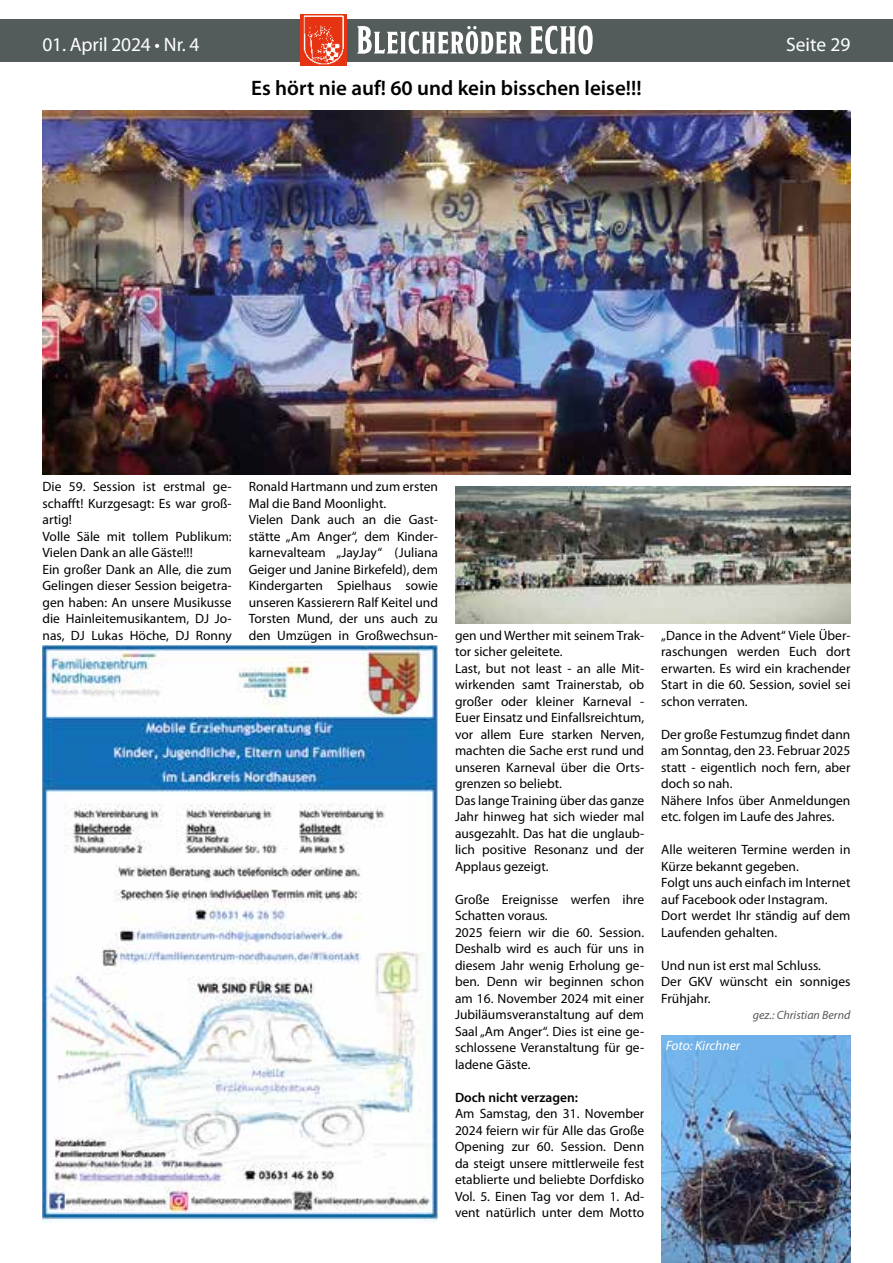
<style>
.page{position:relative;width:893px;height:1263px;background:#fff}
.page>*{position:absolute;margin:0;border:0;box-sizing:border-box;transform-origin:0 0}
.t1{font:600 21px "Myriad Pro";color:#000}
.t2{font:19.5px "Myriad Pro";letter-spacing:-.01em;color:#fff}
.t3{font:13.5px/16.5px "Myriad Pro";color:#000}
.t4{font:600 13.5px "Myriad Pro";color:#000}
.t5{font:italic 13.5px "Myriad Pro";color:#fff}
.t6{font:italic 12px "Myriad Pro";color:#575756}
</style>
<div class="page">
<div style="left:0;top:19px;width:893px;height:43px;background:#535c5b"></div>
<img style="left:300px;top:15px;width:47px;height:50px">
<svg style="left:357px;top:26px;width:236px;height:28px"></svg>
<img style="left:43px;top:111px;width:807px;height:363px">
<img style="left:455px;top:486px;width:395px;height:137px">
<img style="left:43px;top:645px;width:395px;height:577px">
<img style="left:661px;top:1036px;width:189px;height:227px">
<h2 class="t2" style="left:43px;top:32px;width:159px">01. April 2024 • Nr. 4</h2>
<h2 class="t2" style="left:786px;top:32px;width:66px">Seite 29</h2>
<h1 class="t1" style="left:251px;top:75px;width:392px">Es hört nie auf! 60 und kein bisschen leise!!!</h1>
<p class="t3" style="left:43px;top:478px;width:191px">Die 59. Session ist erstmal ge&shy;schafft! Kurzgesagt: Es war groß&shy;artig!<br>Volle Säle mit tollem Publikum:<br>Vielen Dank an alle Gäste!!!<br>Ein großer Dank an Alle, die zum<br>Gelingen dieser Session beigetra&shy;gen haben: An unsere Musikusse die Hainleitemusikantem, DJ Jo&shy;nas, DJ Lukas Höche, DJ Ronny</p>
<p class="t3" style="left:249px;top:478px;width:191px">Ronald Hartmann und zum ersten<br>Mal die Band Moonlight.<br>Vielen Dank auch an die Gast&shy;stätte „Am Anger“, dem Kinder&shy;karnevalteam „JayJay“ (Juliana<br>Geiger und Janine Birkefeld), dem<br>Kindergarten Spielhaus sowie unseren Kassierern Ralf Keitel und<br>Torsten Mund, der uns auch zu den Umzügen in Großwechsun-</p>
<p class="t3" style="left:455px;top:627px;width:191px">gen und Werther mit seinem Trak&shy;tor sicher geleitete.<br>Last, but not least - an alle Mit&shy;wirkenden samt Trainerstab, ob großer oder kleiner Karneval -<br>Euer Einsatz und Einfallsreichtum, vor allem Eure starken Nerven, machten die Sache erst rund und unseren Karneval über die Orts&shy;grenzen so beliebt.<br>Das lange Training über das ganze<br>Jahr hinweg hat sich wieder mal ausgezahlt. Das hat die unglaub&shy;lich positive Resonanz und der<br>Applaus gezeigt.</p>
<p class="t3" style="left:455px;top:891px;width:191px">Große Ereignisse werfen ihre<br>Schatten voraus.<br>2025 feiern wir die 60. Session.<br>Deshalb wird es auch für uns in diesem Jahr wenig Erholung ge&shy;ben. Denn wir beginnen schon am 16. November 2024 mit einer<br>Jubiläumsveranstaltung auf dem<br>Saal „Am Anger“. Dies ist eine ge&shy;schlossene Veranstaltung für ge&shy;ladene Gäste.</p>
<p class="t4" style="left:455px;top:1088px;width:124px">Doch nicht verzagen:</p>
<p class="t3" style="left:455px;top:1105px;width:191px;text-align:justify">Am Samstag, den 31. November 2024 feiern wir für Alle das Große Opening zur 60. Session. Denn da steigt unsere mittlerweile fest etablierte und beliebte Dorfdisko Vol. 5. Einen Tag vor dem 1. Ad&shy;vent natürlich unter dem Motto</p>
<p class="t3" style="left:661px;top:627px;width:191px;text-align:justify">„Dance in the Advent“ Viele Über&shy;raschungen werden Euch dort erwarten. Es wird ein krachender Start in die 60. Session, soviel sei schon verraten.</p>
<p class="t3" style="left:661px;top:725px;width:191px">Der große Festumzug findet dann am Sonntag, den 23. Februar 2025 statt - eigentlich noch fern, aber doch so nah.<br>Nähere Infos über Anmeldungen etc. folgen im Laufe des Jahres.</p>
<p class="t3" style="left:661px;top:841px;width:191px">Alle weiteren Termine werden in<br>Kürze bekannt gegeben.<br>Folgt uns auch einfach im Internet auf Facebook oder Instagram.<br>Dort werdet Ihr ständig auf dem<br>Laufenden gehalten.</p>
<p class="t3" style="left:661px;top:956px;width:191px">Und nun ist erst mal Schluss.<br>Der GKV wünscht ein sonniges<br>Frühjahr.</p>
<p class="t6" style="left:753px;top:1008px;width:99px">gez.: Christian Bernd</p>
<p class="t5" style="left:666px;top:1037px;width:76px">Foto: Kirchner</p>
</div>
